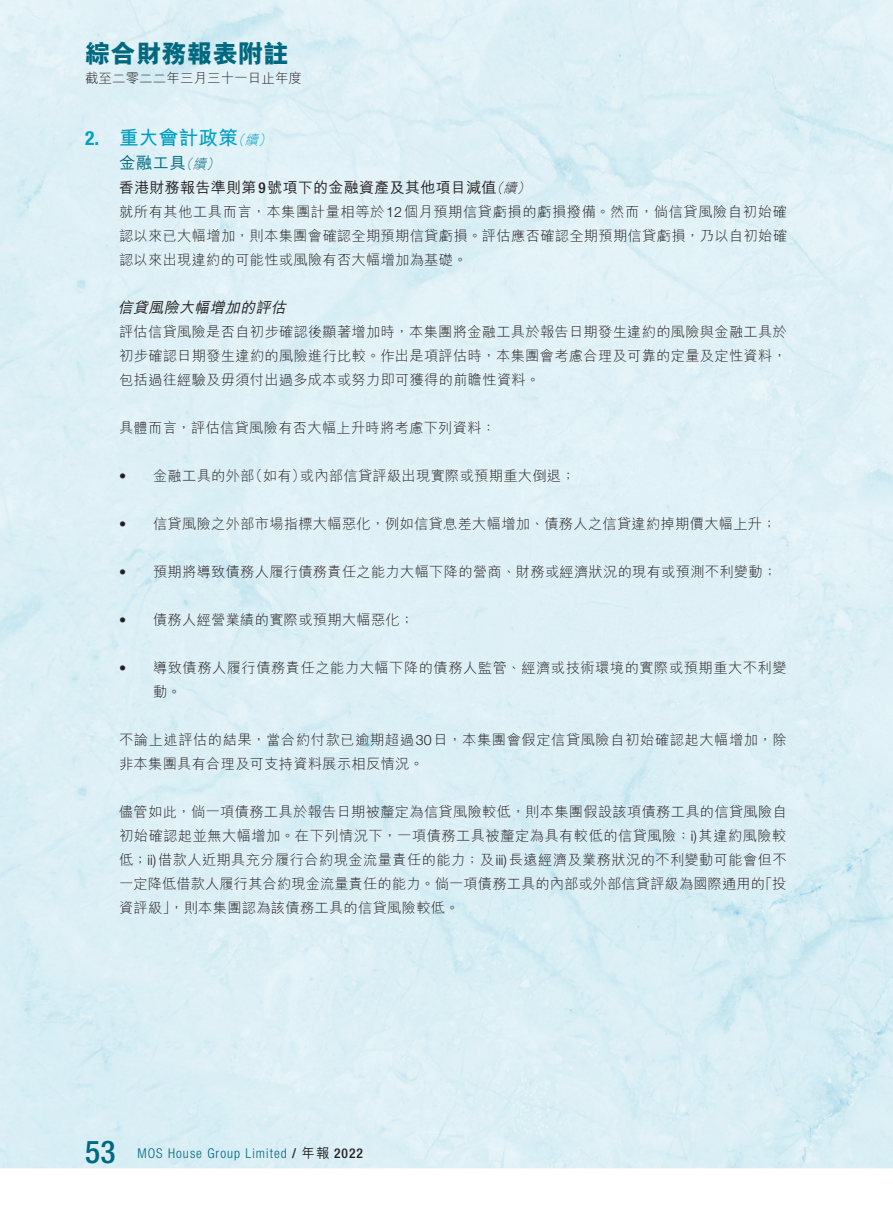
<style>
.page{position:relative;width:893px;height:1212px;background:#fff}
.page>*{position:absolute;margin:0;border:0;box-sizing:border-box;transform-origin:0 0}
.t1{font:500 condensed 31.5px "Helvetica Neue LT Std";color:#00687f}
.t2{font:800 25.5px "M Hei HK";color:#00687f}
._01_H1{font:700 19.5px "M Hei HK";letter-spacing:.02em;color:#009fc3}
._01_H1-2{font:700 condensed 19.5px "Helvetica Neue LT Std";color:#009fc3}
._02_H2{font:500 16.5px "M Hei HK";color:#00687f}
._03_H3{font:500 15px "M Hei HK";letter-spacing:.02em;color:#231f20}
._04_H4{font:italic 500 15px "M Hei HK";color:#231f20}
._00_txt{font:300 14.25px/24px "M Hei HK";letter-spacing:.02em;color:#231f20;text-align:justify}
._00_txt-2{font:300 14.25px/24px "M Hei HK";letter-spacing:.04em;color:#231f20}
._00_txt-3{font:300 14.25px "Helvetica Neue LT Std";color:#231f20}
.t3{font:300 condensed 13.5px "Helvetica Neue LT Std";letter-spacing:.075em;color:#00687f}
.t4{font:300 13.5px "M Hei HK";letter-spacing:.005em;color:#231f20}
._01_H1-3{font:italic 300 13.5px "M Hei HK";color:#009fc3}
._02_H2-2{font:italic 300 13.5px "M Hei HK";color:#00687f}
._03_H3-2{font:italic 300 13.5px "M Hei HK";color:#231f20}
.s1{font-family:"Helvetica Neue LT Std";font-stretch:condensed}
.s2{font-family:"Helvetica Neue LT Std"}
.s3{font-weight:500;color:#231f20}
.s4{font-family:"M Hei HK";font-weight:500;font-stretch:normal;color:#231f20}
</style>
<div class="page">
<img style="left:0;top:0;width:893px;height:1169px">
<h2 class="t2" style="left:85px;top:41px;width:205px">綜合財務報表附註</h2>
<p class="t4" style="left:85px;top:71px;width:219px">截至二零二二年三月三十一日止年度</p>
<p class="_01_H1-2" style="left:85px;top:126px;width:16px">2.</p>
<p class="_01_H1" style="left:119px;top:124px;width:120px">重大會計政策</p>
<p class="_01_H1-3" style="left:245px;top:133px;width:18px">續</p>
<p class="_01_H1-3" style="left:231px;top:133px;width:18px">（</p>
<p class="_01_H1-3" style="left:258px;top:133px;width:18px">(</p>
<p class="_02_H2" style="left:119px;top:151px;width:68px">金融工具</p>
<p class="_02_H2-2" style="left:193px;top:157px;width:18px">續</p>
<p class="_02_H2-2" style="left:179px;top:157px;width:18px">（</p>
<p class="_02_H2-2" style="left:206px;top:157px;width:18px">(</p>
<p class="_03_H3" style="left:119px;top:177px;width:379px">香港財務報告準則第<span class="s1">9</span>號項下的金融資產及其他項目減值</p>
<p class="_00_txt" style="left:119px;top:200px;width:669px">就所有其他工具而言，本集團計量相等於<span class="s2">12</span>個月預期信貸虧損的虧損撥備。然而，倘信貸風險自初始確認以來已大幅增加，則本集團會確認全期預期信貸虧損。評估應否確認全期預期信貸虧損，乃以自初始確認以來出現違約的可能性或風險有否大幅增加為基礎。</p>
<p class="_04_H4" style="left:118px;top:297px;width:174px">信貸風險大幅增加的評估</p>
<p class="_00_txt" style="left:119px;top:320px;width:669px">評估信貸風險是否自初步確認後顯著增加時，本集團將金融工具於報告日期發生違約的風險與金融工具於初步確認日期發生違約的風險進行比較。作出是項評估時，本集團會考慮合理及可靠的定量及定性資料，包括過往經驗及毋須付出過多成本或努力即可獲得的前瞻性資料。</p>
<p class="_00_txt" style="left:119px;top:416px;width:378px">具體而言，評估信貸風險有否大幅上升時將考慮下列資料：</p>
<p class="_00_txt" style="left:300px;top:464px;width:277px">或內部信貸評級出現實際或預期重大倒退;</p>
<p class="_03_H3-2" style="left:503px;top:181px;width:18px">續</p>
<p class="_03_H3-2" style="left:490px;top:181px;width:18px">（</p>
<p class="_03_H3-2" style="left:517px;top:181px;width:18px">(</p>
<p class="_00_txt" style="left:249px;top:464px;width:59px">（如有）</p>
<p class="_00_txt" style="left:153px;top:464px;width:103px">金融工具的外部</p>
<p class="_00_txt-3" style="left:119px;top:467px;width:9px">•</p>
<p class="_00_txt-3" style="left:119px;top:515px;width:9px">•</p>
<p class="_00_txt" style="left:153px;top:512px;width:625px">信貸風險之外部市場指標大幅惡化，例如信貸息差大幅增加、債務人之信貸違約掉期價大幅上升;</p>
<p class="_00_txt-3" style="left:119px;top:563px;width:9px">•</p>
<p class="_00_txt" style="left:153px;top:560px;width:625px">預期將導致債務人履行債務責任之能力大幅下降的營商、財務或經濟狀況的現有或預測不利變動;</p>
<p class="_00_txt-3" style="left:119px;top:611px;width:9px">•</p>
<p class="_00_txt" style="left:153px;top:608px;width:263px">債務人經營業績的實際或預期大幅惡化;</p>
<p class="_00_txt-3" style="left:119px;top:659px;width:9px">•</p>
<p class="_00_txt" style="left:153px;top:656px;width:635px">導致債務人履行債務責任之能力大幅下降的債務人監管、經濟或技術環境的實際或預期重大不利變</p>
<p class="_00_txt" style="left:153px;top:680px;width:30px">動。</p>
<p class="_00_txt-2" style="left:119px;top:728px;width:669px">不論上述評估的結果，當合約付款已逾期超過<span class="s2">30</span>日，本集團會假定信貸風險自初始確認起大幅增加，除非本集團具有合理及可支持資料展示相反情況。</p>
<p class="_00_txt" style="left:119px;top:800px;width:669px;text-align:right">儘管如此，倘一項債務工具於報告日期被釐定為信貸風險較低，則本集團假設該項債務工具的信貸風險自初始確認起並無大幅增加。在下列情況下，一項債務工具被釐定為具有較低的信貸風險：<span class="s2">)i</span> 其違約風險較低； <span class="s2">)i i</span> 借款人近期具充分履行合約現金流量責任的能力；及<span class="s2">iii)</span>長遠經濟及業務狀況的不利變動可能會但不「投</p>
<p class="_00_txt" style="left:119px;top:872px;width:648px">一定降低借款人履行其合約現金流量責任的能力。倘一項債務工具的內部或外部信貸評級為國際通用的資評級，」則本集團認為該債務工具的信貸風險較低。</p>
<h1 class="t1" style="left:85px;top:1133px;width:32px">53</h1>
<p class="t3" style="left:137px;top:1145px;width:227px">MOS House Group Limited <span class="s3">/</span> <span class="s4">年報</span> <span class="s3">2022</span></p>
</div>
